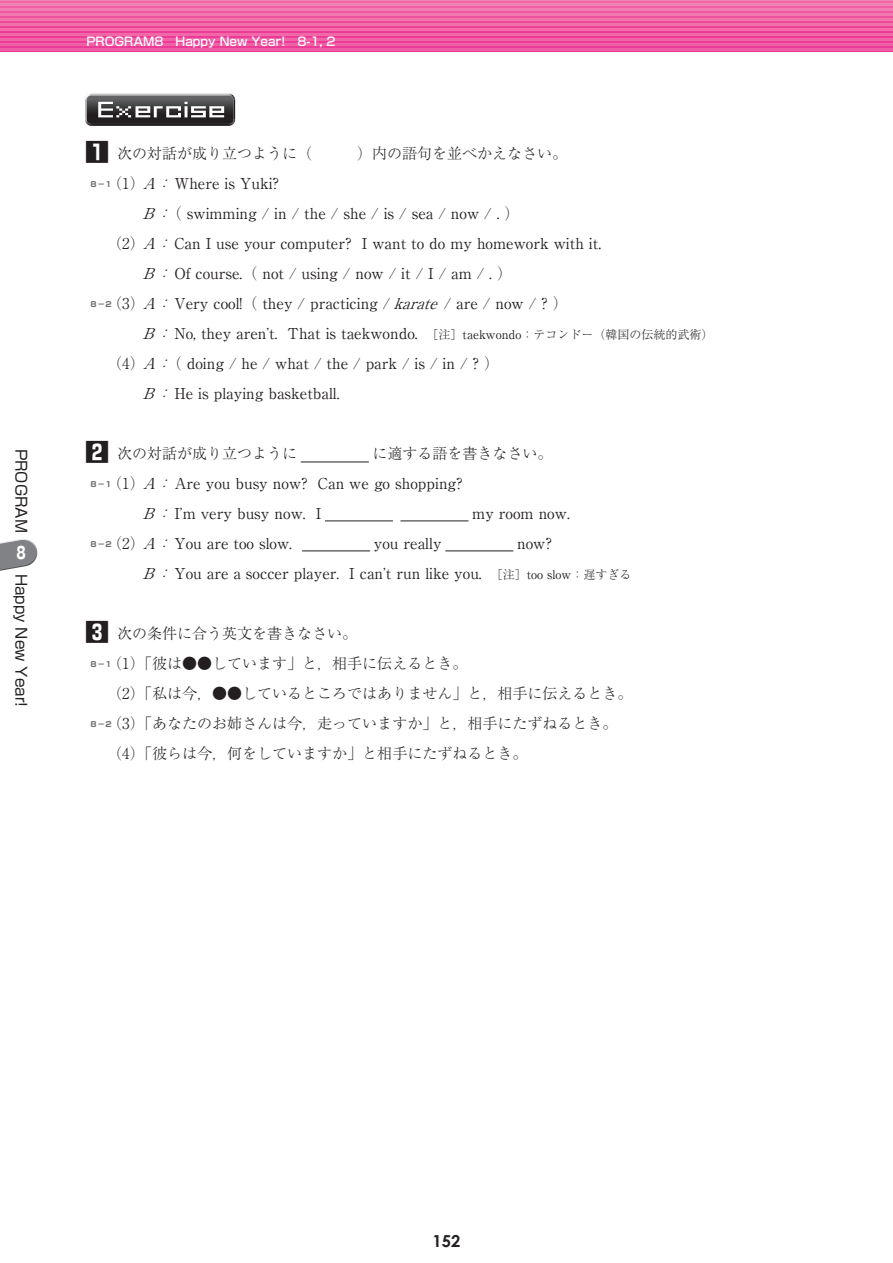
<style>
.page{position:relative;width:893px;height:1263px;background:#fff}
.page>*{position:absolute;margin:0;border:0;box-sizing:border-box;transform-origin:0 0}
.t1{font:700 16.5px "Century Gothic";color:#231f20}
.t2{font:700 16.5px "Gothic MB101 Pr 6";color:#fff;scale:.75 1}
.t3{font:15px/30px "Ryumin Pr 6";color:#231f20}
.t4{font:300 15px/30px "Ryumin Pr 6";color:#231f20}
.t5{font:15px "Shin Go Pr 6";color:#231f20}
.t6{font:500 12px "Shin Go Pro";color:#fff}
.t7{font:700 7.5px "Shin Go Pr 6";color:#6c6d70}
.s1{font-family:"Shin Go Pr 6";font-weight:700;font-size:24px}
.s2{font-weight:300}
.s3{font-style:italic}
.s4{font-weight:300;font-style:italic}
.s5{font-weight:300;font-size:12px}
.s6{font-size:12px}
</style>
<div class="page">
<svg style="left:0;top:1px;width:893px;height:51px;background:#ee55a0"></svg>
<hr style="left:0;top:0;width:893px;height:1px;background:#f284b4">
<hr style="left:0;top:4px;width:893px;height:2px;background:#f181b2">
<hr style="left:0;top:9px;width:893px;height:2px;background:#f17cb0">
<hr style="left:0;top:14px;width:893px;height:2px;background:#f178ae">
<hr style="left:0;top:19px;width:893px;height:2px;background:#f174ad">
<hr style="left:0;top:24px;width:893px;height:2px;background:#f16fab">
<hr style="left:0;top:29px;width:893px;height:2px;background:#f16ca9">
<hr style="left:0;top:34px;width:893px;height:2px;background:#f168a8">
<hr style="left:0;top:39px;width:893px;height:2px;background:#f064a6">
<hr style="left:0;top:44px;width:893px;height:2px;background:#f060a4">
<hr style="left:0;top:49px;width:893px;height:2px;background:#ef5ca3">
<svg style="left:0;top:539px;width:38px;height:32px"></svg>
<svg style="left:85px;top:94px;width:150px;height:32px;background:#626162"></svg>
<hr style="left:301px;top:462px;width:68px;height:1px;background:#231f20">
<hr style="left:325px;top:521px;width:68px;height:1px;background:#231f20">
<hr style="left:400px;top:521px;width:69px;height:1px;background:#231f20">
<hr style="left:302px;top:551px;width:68px;height:1px;background:#231f20">
<hr style="left:445px;top:551px;width:68px;height:1px;background:#231f20">
<p class="t5" style="left:34px;top:449px;width:86px;rotate:90deg">PROGRAM</p>
<p class="t2" style="left:17px;top:539px;width:14px">8</p>
<p class="t5" style="left:34px;top:574px;width:135px;rotate:90deg">Happy New Year!</p>
<p class="t6" style="left:87px;top:31px;width:251px">PROGRAM8　Happy New Year!　8-1, 2</p>
<p class="t4" style="left:85px;top:138px;width:483px"><span class="s1">1</span> 次の対話が成り立つように（　　　）内の語句を並べかえなさい。</p>
<p class="t3" style="left:107px;top:168px;width:173px"><span class="s2">（1）</span><span class="s3">A</span><span class="s4">：</span>Where is Yuki?</p>
<p class="t3" style="left:143px;top:198px;width:378px"><span class="s3">B</span><span class="s4">：</span><span class="s2">（</span> swimming / in / the / she / is / sea / now / . <span class="s2">）</span></p>
<p class="t3" style="left:107px;top:228px;width:495px"><span class="s2">（2）</span><span class="s3">A</span><span class="s4">：</span>Can I use your computer? I want to do my homework with it.</p>
<p class="t3" style="left:143px;top:258px;width:371px"><span class="s3">B</span><span class="s4">：</span>Of course.<span class="s2">（</span> not / using / now / it / I / am / . <span class="s2">）</span></p>
<p class="t3" style="left:107px;top:288px;width:462px"><span class="s2">（3）</span><span class="s3">A</span><span class="s4">：</span>Very cool!<span class="s2">（</span> they / practicing / <span class="s3">karate</span>/ are / now / ? <span class="s2">）</span></p>
<p class="t3" style="left:143px;top:318px;width:572px"><span class="s3">B</span><span class="s4">：</span>No, they aren<span class="s2">ʼ</span>t. That is taekwondo. <span class="s5">［注］</span><span class="s6">taekwondo</span><span class="s5">：テコンドー（韓国の伝統的武術）</span></p>
<p class="t3" style="left:107px;top:348px;width:393px"><span class="s2">（4）</span><span class="s3">A</span><span class="s4">：</span><span class="s2">（</span> doing / he / what / the / park / is / in / ? <span class="s2">）</span></p>
<p class="t3" style="left:143px;top:378px;width:198px"><span class="s3">B</span><span class="s4">：</span>He is playing basketball.</p>
<p class="t4" style="left:85px;top:438px;width:213px"><span class="s1">2</span> 次の対話が成り立つように</p>
<p class="t4" style="left:373px;top:438px;width:182px">に適する語を書きなさい。</p>
<p class="t3" style="left:107px;top:468px;width:357px"><span class="s2">（1）</span><span class="s3">A</span><span class="s4">：</span>Are you busy now? Can we go shopping?</p>
<p class="t3" style="left:143px;top:498px;width:180px"><span class="s3">B</span><span class="s4">：</span>I<span class="s2">ʼ</span>m very busy now. I</p>
<p class="t3" style="left:472px;top:498px;width:99px">my room now.</p>
<p class="t3" style="left:107px;top:528px;width:186px"><span class="s2">（2）</span><span class="s3">A</span><span class="s4">：</span>You are too slow.</p>
<p class="t3" style="left:374px;top:528px;width:69px">you really</p>
<p class="t7" style="left:90px;top:178px;width:24px">８−１</p>
<p class="t7" style="left:90px;top:298px;width:24px">８−２</p>
<p class="t7" style="left:90px;top:478px;width:24px">８−１</p>
<p class="t3" style="left:143px;top:528px;width:490px;text-indent:374px">now?<br><span class="s3">B</span><span class="s4">：</span>You are a soccer player. I can<span class="s2">ʼ</span>t run like you. <span class="s5">［注］</span><span class="s6">too slow</span><span class="s5">：遅すぎる</span></p>
<p class="t4" style="left:107px;top:618px;width:526px;text-indent:-22px"><span class="s1">3</span> 次の条件に合う英文を書きなさい。<br>（1）「彼は●●しています」と，相手に伝えるとき。<br>（2）「私は今，●●しているところではありません」と，相手に伝えるとき。（3）「あなたのお姉さんは今，走っていますか」と，相手にたずねるとき。（4）「彼らは今，何をしていますか」と相手にたずねるとき。</p>
<p class="t7" style="left:90px;top:538px;width:24px">８−２</p>
<p class="t7" style="left:90px;top:658px;width:24px">８−１</p>
<p class="t7" style="left:90px;top:718px;width:24px">８−２</p>
<p class="t1" style="left:433px;top:1228px;width:29px">152</p>
</div>
